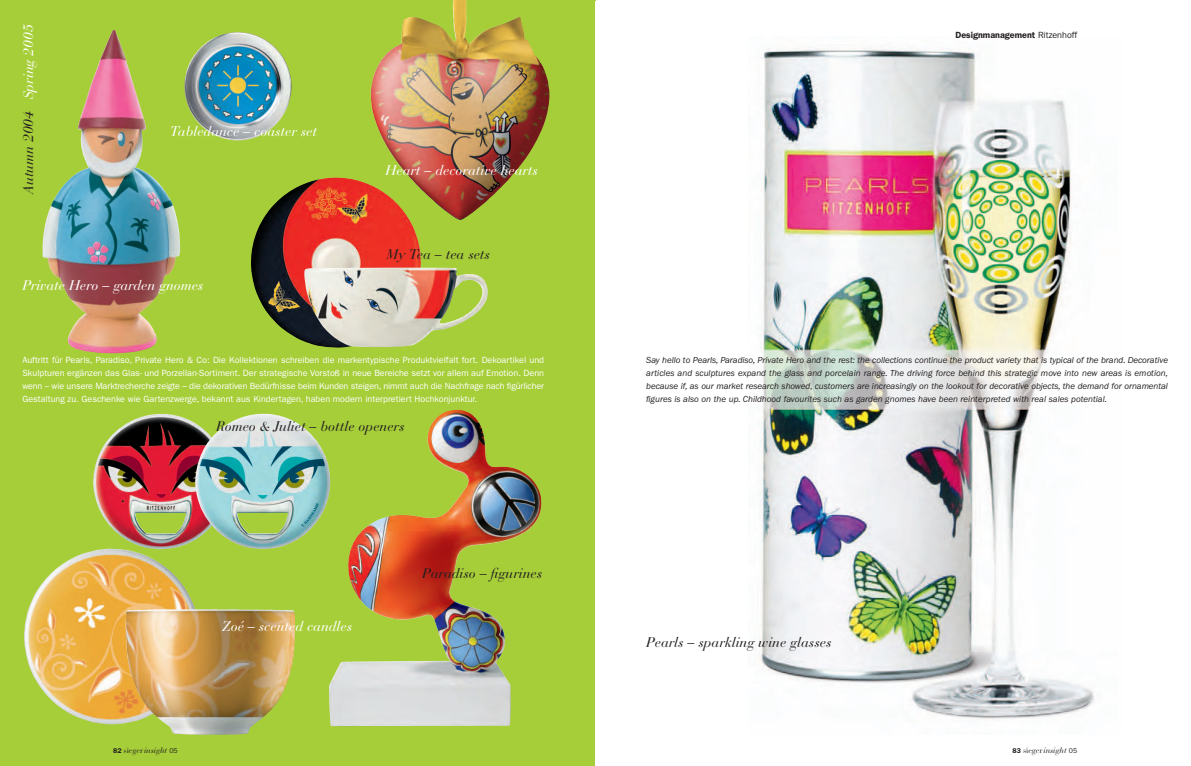
<style>
.page{position:relative;width:1191px;height:766px;background:#fff}
.page>*{position:absolute;margin:0;border:0;box-sizing:border-box;transform-origin:0 0}
.t1{font:italic 14px "Bauer Bodoni";color:#231f20}
.t2{font:italic 14px "Bauer Bodoni";color:#fff}
.t3{font:italic 9px/13px "Franklin Gothic";color:#231f20;text-align:justify}
.t4{font:9px/13px "Franklin Gothic";color:#fff;text-align:justify}
.t5{font:600 9px "Franklin Gothic";color:#231f20}
.t6{font:italic 8px "Bauer Bodoni";color:#231f20}
.s1{color:#fff}
.s2{font-weight:400}
.s3{font-family:"Franklin Gothic";font-weight:600;font-style:normal;font-size:7px}
.s4{font-style:normal}
.s5{font-family:"Franklin Gothic";font-style:normal;font-size:7px}
</style>
<div class="page">
<div style="left:0;top:0;width:595px;height:765px;background:#a6ce39"></div>
<img style="left:759px;top:47px;width:336px;height:673px">
<img style="left:370px;top:0;width:180px;height:220px">
<img style="left:42px;top:30px;width:138px;height:323px">
<img style="left:184px;top:32px;width:108px;height:108px">
<img style="left:93px;top:413px;width:102px;height:135px">
<img style="left:195px;top:413px;width:134px;height:136px">
<img style="left:329px;top:409px;width:213px;height:317px">
<img style="left:24px;top:548px;width:176px;height:176px">
<img style="left:125px;top:609px;width:170px;height:126px">
<img style="left:251px;top:177px;width:170px;height:171px">
<img style="left:304px;top:267px;width:184px;height:80px">
<h1 class="t1" style="left:23px;top:193px;width:170px;rotate:-90deg">Autumn 2004 <span class="s1">Spring 2005</span></h1>
<h1 class="t2" style="left:170px;top:126px;width:149px">Tabledance – coaster set</h1>
<h1 class="t2" style="left:22px;top:279px;width:182px">Private Hero – garden gnomes</h1>
<h1 class="t2" style="left:385px;top:165px;width:154px">Heart – decorative hearts</h1>
<h1 class="t1" style="left:386px;top:248px;width:105px">My Tea – tea sets</h1>
<p class="t5" style="left:955px;top:31px;width:123px">Designmanagement <span class="s2">Ritzenhoff</span></p>
<p class="t4" style="left:22px;top:354px;width:523px">Auftritt für Pearls, Paradiso, Private Hero &amp; Co: Die Kollektionen schreiben die markentypische Produktvielfalt fort. Dekoartikel und Skulpturen ergänzen das Glas- und Porzellan-Sortiment. Der strategische Vorstoß in neue Bereiche setzt vor allem auf Emotion. Denn wenn – wie unsere Marktrecherche zeigte – die dekorativen Bedürfnisse beim Kunden steigen, nimmt auch die Nachfrage nach figürlicher Gestaltung zu. Geschenke wie Gartenzwerge, bekannt aus Kindertagen, haben modern interpretiert Hochkonjunktur.</p>
<p class="t3" style="left:646px;top:354px;width:523px">Say hello to Pearls, Paradiso, Private Hero and the rest: the collections continue the product variety that is typical of the brand. Decorative articles and sculptures expand the glass and porcelain range. The driving force behind this strategic move into new areas is emotion, because if, as our market research showed, customers are increasingly on the lookout for decorative objects, the demand for ornamental figures is also on the up. Childhood favourites such as garden gnomes have been reinterpreted with real sales potential.</p>
<h1 class="t1" style="left:216px;top:420px;width:190px">Romeo &amp; Juliet – bottle openers</h1>
<h1 class="t2" style="left:222px;top:620px;width:131px">Zoé – scented candles</h1>
<h1 class="t1" style="left:422px;top:568px;width:121px">Paradiso – figurines</h1>
<h1 class="t1" style="left:646px;top:636px;width:187px">Pearls – sparkling wine glasses</h1>
<p class="t6" style="left:113px;top:747px;width:66px"><span class="s3">82</span> <span class="s4">sieger</span>insight <span class="s5">05</span></p>
<p class="t6" style="left:1012px;top:747px;width:66px"><span class="s3">83</span> <span class="s4">sieger</span>insight <span class="s5">05</span></p>
</div>
